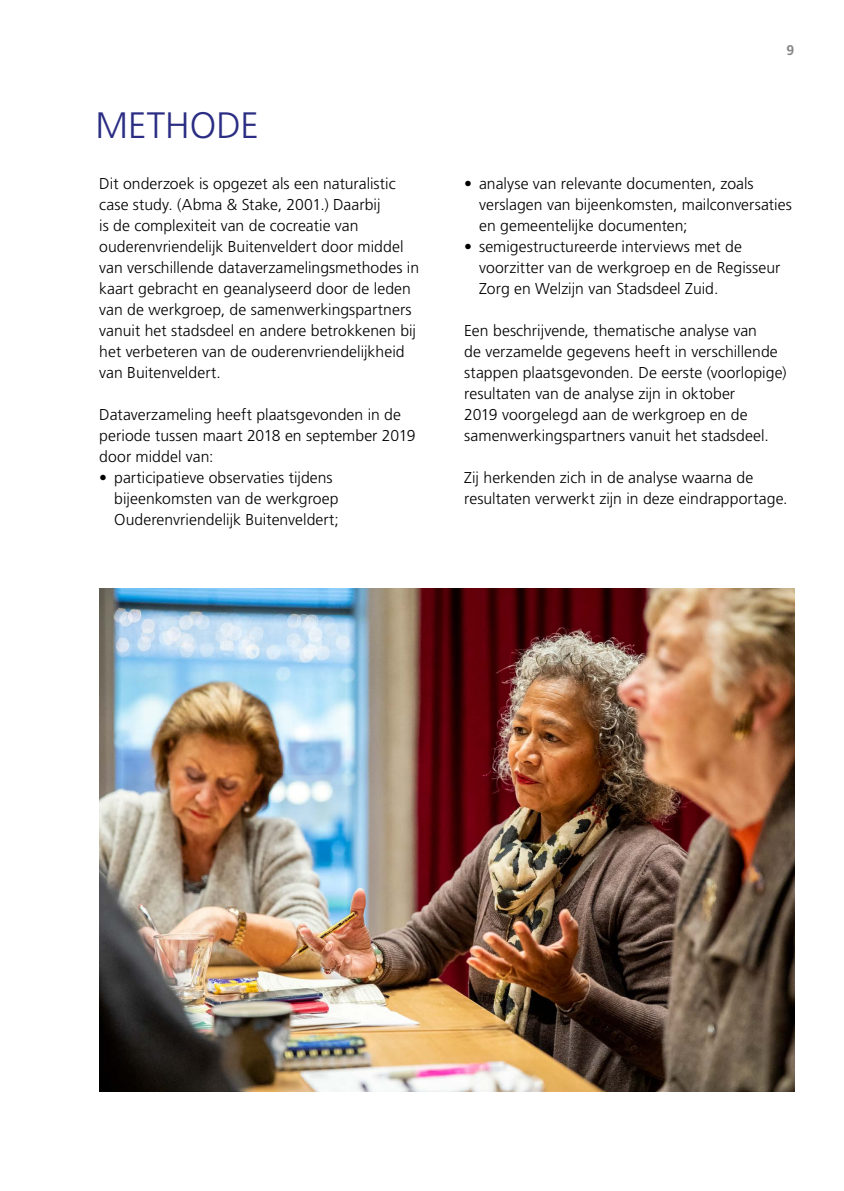
<style>
.page{position:relative;width:844px;height:1191px;background:#fff}
.page>*{position:absolute;margin:0;border:0;box-sizing:border-box;transform-origin:0 0}
.t1{font:300 36.75px "Frutiger LT Std";color:#2a2d83}
.t2{font:300 15.75px/21px "Frutiger LT Std";letter-spacing:.005em;color:#000}
.t3{font:700 14px "Frutiger LT Std";color:#878787}
</style>
<div class="page">
<img style="left:99px;top:588px;width:695px;height:503px">
<h1 class="t1" style="left:95px;top:104px;width:165px">METHODE</h1>
<p class="t2" style="left:99px;top:173px;width:321px">Dit onderzoek is opgezet als een naturalistic case study. (Abma &amp; Stake, 2001.) Daarbij<br>is de complexiteit van de cocreatie van ouderenvriendelijk Buitenveldert door middel van verschillende dataverzamelingsmethodes in kaart gebracht en geanalyseerd door de leden van de werkgroep, de samenwerkingspartners vanuit het stadsdeel en andere betrokkenen bij het verbeteren van de ouderenvriendelijkheid van Buitenveldert.</p>
<p class="t2" style="left:99px;top:404px;width:317px">Dataverzameling heeft plaatsgevonden in de periode tussen maart 2018 en september 2019 door middel van:</p>
<p class="t2" style="left:114px;top:467px;width:226px;text-indent:-15px">• participatieve observaties tijdens bijeenkomsten van de werkgroep<br>Ouderenvriendelijk Buitenveldert;</p>
<p class="t3" style="left:786px;top:42px;width:9px">9</p>
<p class="t2" style="left:479px;top:173px;width:314px;text-indent:-15px">• analyse van relevante documenten, zoals verslagen van bijeenkomsten, mailconversaties en gemeentelijke documenten;</p>
<p class="t2" style="left:479px;top:236px;width:303px;text-indent:-15px">• semigestructureerde interviews met de voorzitter van de werkgroep en de Regisseur<br>Zorg en Welzijn van Stadsdeel Zuid.</p>
<p class="t2" style="left:464px;top:320px;width:324px">Een beschrijvende, thematische analyse van<br>de verzamelde gegevens heeft in verschillende stappen plaatsgevonden. De eerste (voorlopige) resultaten van de analyse zijn in oktober<br>2019 voorgelegd aan de werkgroep en de samenwerkingspartners vanuit het stadsdeel.</p>
<p class="t2" style="left:464px;top:467px;width:325px">Zij herkenden zich in de analyse waarna de resultaten verwerkt zijn in deze eindrapportage.</p>
</div>
